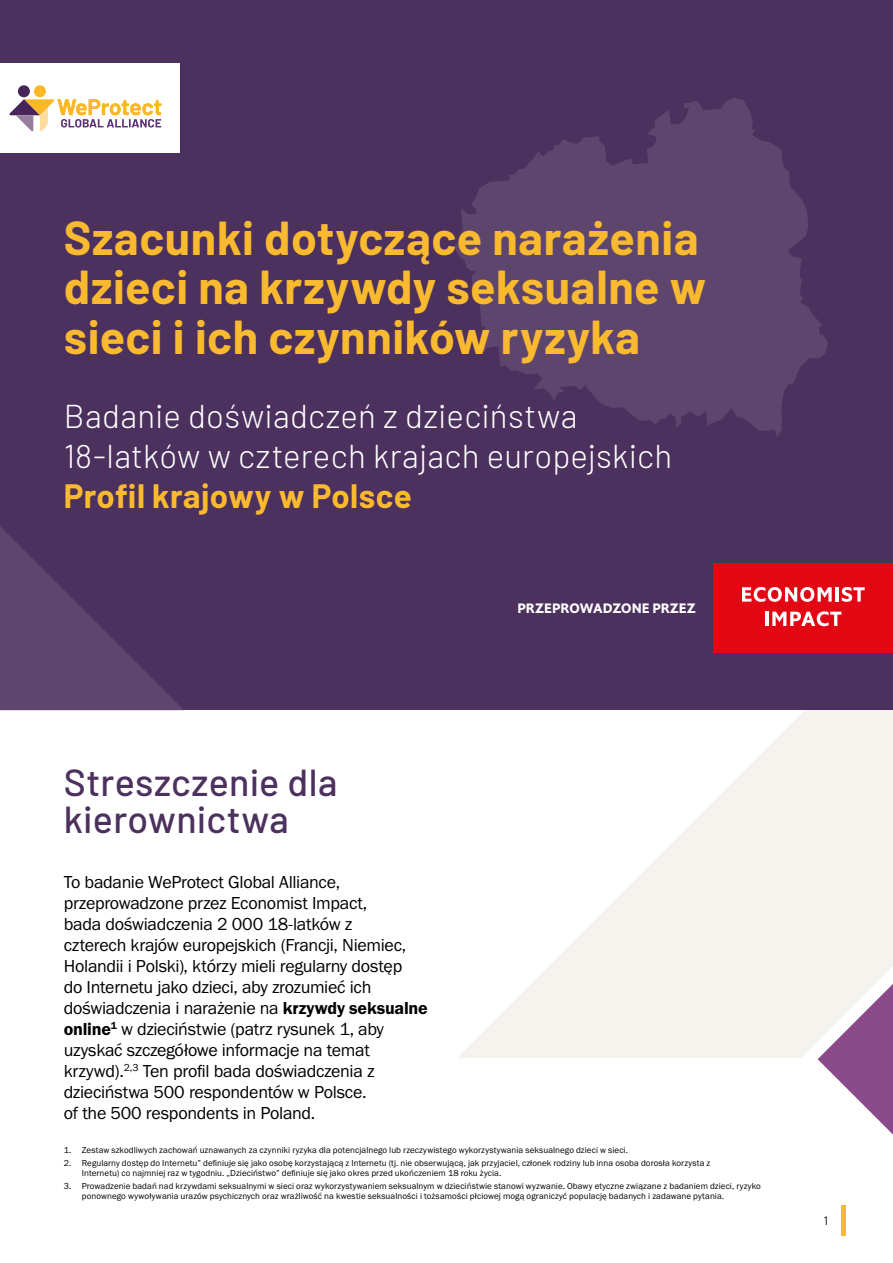
<style>
.page{position:relative;width:893px;height:1263px;background:#4c305e}
.page>*{position:absolute;margin:0;border:0;box-sizing:border-box;transform-origin:0 0}
.t1{font:700 46.5px/49.5px "Barlow";letter-spacing:.015em;color:#faba2f}
.t2{font:500 37.5px/37.5px "Barlow";letter-spacing:.005em;color:#4c305e}
.t3{font:300 33px/39.6px "Barlow";letter-spacing:.01em;color:#fff}
.t4{font:700 33px "Barlow";letter-spacing:.01em;color:#faba2f}
.t5{font:18px/21px "Franklin Gothic URW Boo";letter-spacing:-.02em;color:#000}
.t6{font:13.5px "Econ Sans Bol";color:#fff}
.t7{font:12px "Barlow";color:#000}
.t8{font:9px/10.5px "Franklin Gothic URW Boo";letter-spacing:.01em;color:#000}
.s1{font-family:"Franklin Gothic URW Dem"}
</style>
<div class="page">
<div style="left:0;top:710px;width:893px;height:553px;background:#fff"></div>
<hr style="left:841px;top:1205px;width:4px;height:31px;background:#faba2f">
<svg style="left:454px;top:98px;width:374px;height:339px;fill:#5e456e"></svg>
<div style="left:714px;top:563px;width:179px;height:89px;background:#e30613"></div>
<svg style="left:742px;top:587px;width:90px;height:15px"></svg>
<hr style="left:835px;top:587px;width:4px;height:15px;background:#fff">
<svg style="left:842px;top:587px;width:23px;height:15px"></svg>
<hr style="left:765px;top:612px;width:4px;height:14px;background:#fff">
<svg style="left:772px;top:611px;width:69px;height:15px"></svg>
<svg style="left:818px;top:1058px;width:75px;height:76px"></svg>
<svg style="left:458px;top:710px;width:435px;height:348px;fill:#f4f3ee"></svg>
<svg style="left:0;top:527px;width:183px;height:183px"></svg>
<div style="left:0;top:64px;width:179px;height:89px;background:#fff"></div>
<div style="left:34px;top:85px;width:12px;height:12px;background:#fab924;border-radius:50%"></div>
<div style="left:18px;top:85px;width:12px;height:12px;background:#47245a;border-radius:50%"></div>
<svg style="left:10px;top:99px;width:151px;height:32px"></svg>
<h1 class="t1" style="left:64px;top:210px;width:644px">Szacunki dotyczące narażenia dzieci na krzywdy seksualne w sieci i ich czynników ryzyka</h1>
<h3 class="t3" style="left:64px;top:394px;width:610px">Badanie doświadczeń z dzieciństwa<br>18-latków w czterech krajach europejskich</h3>
<h3 class="t4" style="left:64px;top:471px;width:349px">Profil krajowy w Polsce</h3>
<h2 class="t2" style="left:64px;top:761px;width:275px">Streszczenie dla kierownictwa</h2>
<h3 class="t6" style="left:517px;top:599px;width:180px">PRZEPROWADZONE PRZEZ</h3>
<p class="t5" style="left:64px;top:871px;width:365px">To badanie WeProtect Global Alliance, przeprowadzone przez Economist Impact,<br>bada doświadczenia 2 000 18-latków z<br>czterech krajów europejskich (Francji, Niemiec, Holandii i Polski), którzy mieli regularny dostęp<br>do Internetu jako dzieci, aby zrozumieć ich doświadczenia i narażenie na <span class="s1">krzywdy seksualne online</span><sup>1</sup> w dzieciństwie (patrz rysunek 1, aby uzyskać szczegółowe informacje na temat krzywd).<sup>2,3</sup> Ten profil bada doświadczenia z dzieciństwa 500 respondentów w Polsce.<br>of the 500 respondents in Poland.</p>
<p class="t8" style="left:64px;top:1144px;width:566px">1. Zestaw szkodliwych zachowań uznawanych za czynniki ryzyka dla potencjalnego lub rzeczywistego wykorzystywania seksualnego dzieci w sieci.</p>
<p class="t8" style="left:82px;top:1157px;width:630px;text-indent:-18px">2. Regularny dostęp do Internetu” definiuje się jako osobę korzystającą z Internetu (tj. nie obserwującą, jak przyjaciel, członek rodziny lub inna osoba dorosła korzysta z<br>Internetu) co najmniej raz w tygodniu. „Dzieciństwo” definiuje się jako okres przed ukończeniem 18 roku życia.</p>
<p class="t8" style="left:82px;top:1180px;width:680px;text-indent:-18px">3. Prowadzenie badań nad krzywdami seksualnymi w sieci oraz wykorzystywaniem seksualnym w dzieciństwie stanowi wyzwanie. Obawy etyczne związane z badaniem dzieci, ryzyko ponownego wywoływania urazów psychicznych oraz wrażliwość na kwestie seksualności i tożsamości płciowej mogą ograniczyć populację badanych i zadawane pytania.</p>
<h3 class="t7" style="left:824px;top:1212px;width:6px">1</h3>
</div>
